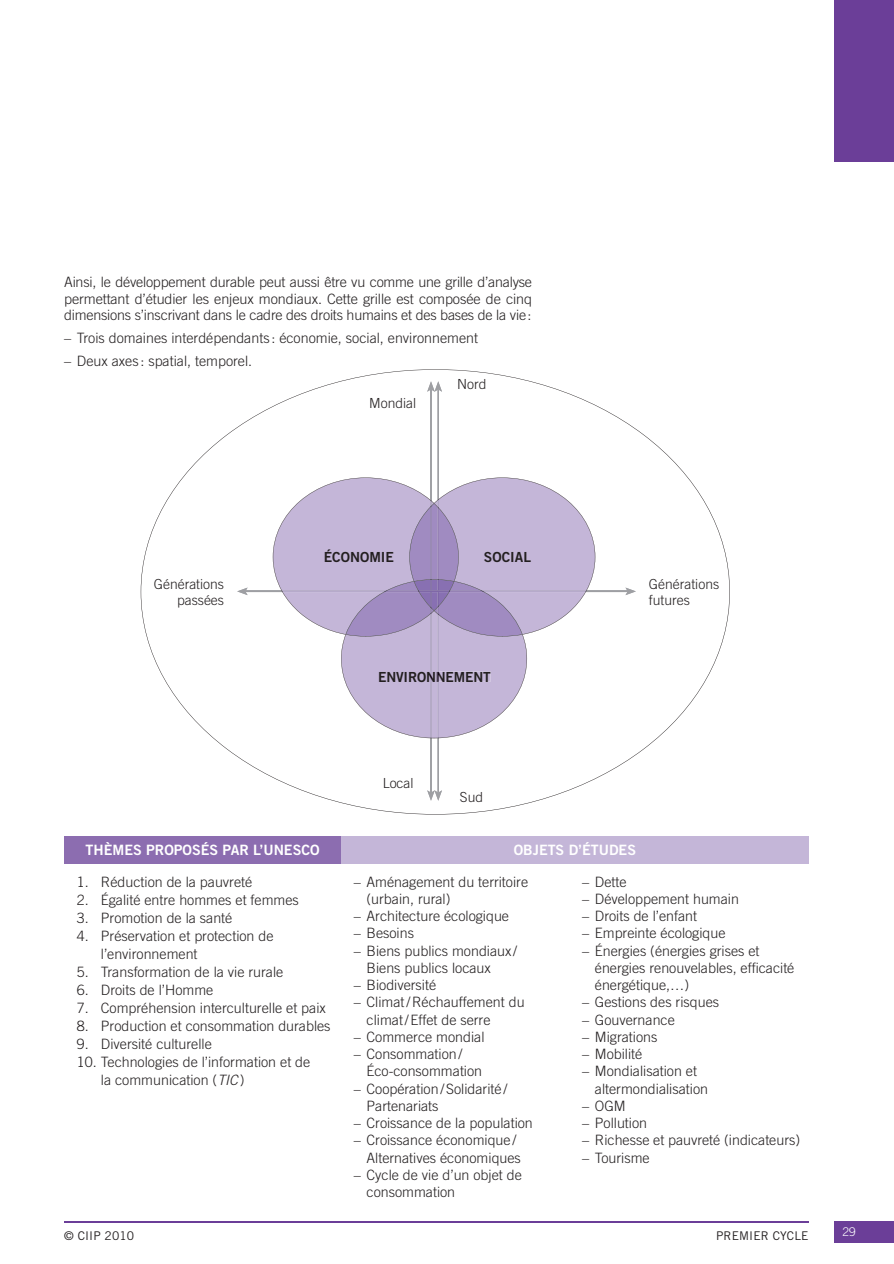
<style>
.page{position:relative;width:894px;height:1264px;background:#fff}
.page>*{position:absolute;margin:0;border:0;box-sizing:border-box;transform-origin:0 0}
.t1{font:300 14.25px/17.2px "Trade Gothic LT Std";color:#231f20}
.t2{font:14.25px "Trade Gothic LT Std Bd 2";color:#fff}
.t3{font:300 13.95px/16px "Trade Gothic LT Std";color:#231f20}
.t4{font:13.95px "Trade Gothic LT Std Bd 2";letter-spacing:-.005em;color:#231f20}
.t5{font:12px "Trade Gothic LT Std";letter-spacing:.01em;color:#231f20}
.t6{font:300 12px "Trade Gothic LT Std";color:#fff}
.s1{color:#130516}
.s2{font-style:italic}
</style>
<div class="page">
<div style="left:64px;top:836px;width:277px;height:27px;background:#8c6db0"></div>
<div style="left:341px;top:836px;width:467px;height:27px;background:#c4b6d8"></div>
<svg style="left:141px;top:369px;width:589px;height:445px"></svg>
<svg style="left:237px;top:381px;width:399px;height:419px"></svg>
<hr style="left:64px;top:1221px;width:744px;height:1px;background:#6b3e98">
<div style="left:834px;top:1221px;width:60px;height:21px;background:#6b3e98"></div>
<div style="left:834px;top:0;width:60px;height:162px;background:#6b3e98"></div>
<p class="t1" style="left:64px;top:275px;width:469px;line-height:16.5px;text-align:justify">Ainsi, le développement durable peut aussi être vu comme une grille d’analyse permettant d’étudier les enjeux mondiaux. Cette grille est composée de cinq dimensions s’inscrivant dans le cadre des droits humains et des bases de la vie :</p>
<p class="t1" style="left:64px;top:331px;width:415px">– Trois domaines interdépendants : économie, social, environnement</p>
<p class="t1" style="left:64px;top:353px;width:189px">– Deux axes : spatial, temporel.</p>
<p class="t3" style="left:369px;top:396px;width:49px">Mondial</p>
<p class="t3" style="left:457px;top:377px;width:31px">Nord</p>
<p class="t3" style="left:154px;top:577px;width:72px;text-align:right">Générations passées</p>
<p class="t4" style="left:324px;top:551px;width:72px">ÉCONOMIE</p>
<p class="t4" style="left:484px;top:551px;width:49px">SOCIAL</p>
<p class="t4" style="left:378px;top:671px;width:114px">ENVIRO<span class="s1">NN</span>EMENT</p>
<p class="t3" style="left:383px;top:776px;width:32px">Local</p>
<p class="t3" style="left:460px;top:790px;width:25px">Sud</p>
<p class="t3" style="left:649px;top:577px;width:72px">Générations futures</p>
<p class="t2" style="left:86px;top:844px;width:235px">THÈMES PROPOSÉS PAR L’UNESCO</p>
<p class="t2" style="left:513px;top:844px;width:124px">OBJETS D’ÉTUDES</p>
<p class="t1" style="left:77px;top:874px;width:177px">1. Réduction de la pauvreté</p>
<p class="t1" style="left:77px;top:892px;width:223px">2. Égalité entre hommes et femmes</p>
<p class="t1" style="left:77px;top:910px;width:157px">3. Promotion de la santé</p>
<p class="t1" style="left:101px;top:927px;width:174px;line-height:18px;text-indent:-24px">4. Préservation et protection de l’environnement</p>
<p class="t1" style="left:77px;top:964px;width:208px">5. Transformation de la vie rurale</p>
<p class="t1" style="left:77px;top:982px;width:138px">6. Droits de l’Homme</p>
<p class="t1" style="left:77px;top:1000px;width:250px">7. Compréhension interculturelle et paix</p>
<p class="t1" style="left:77px;top:1018px;width:255px">8. Production et consommation durables</p>
<p class="t1" style="left:77px;top:1036px;width:136px">9. Diversité culturelle</p>
<p class="t1" style="left:101px;top:1053px;width:211px;line-height:18px;text-indent:-24px">10. Technologies de l’information et de la communication (<span class="s2">TIC</span> )</p>
<p class="t1" style="left:582px;top:874px;width:46px">– Dette</p>
<p class="t1" style="left:582px;top:891px;width:158px">– Développement humain</p>
<p class="t1" style="left:582px;top:908px;width:116px">– Droits de l’enfant</p>
<p class="t1" style="left:582px;top:926px;width:145px">– Empreinte écologique</p>
<p class="t1" style="left:595px;top:943px;width:201px;text-indent:-13px">– Énergies (énergies grises et énergies renouvelables, efficacité énergétique,…)</p>
<p class="t1" style="left:582px;top:995px;width:139px">– Gestions des risques</p>
<p class="t1" style="left:582px;top:1012px;width:94px">– Gouvernance</p>
<p class="t1" style="left:582px;top:1029px;width:77px">– Migrations</p>
<p class="t1" style="left:582px;top:1046px;width:62px">– Mobilité</p>
<p class="t1" style="left:595px;top:1064px;width:115px;text-indent:-13px">– Mondialisation et altermondialisation</p>
<p class="t1" style="left:582px;top:1098px;width:45px">– OGM</p>
<p class="t1" style="left:582px;top:1115px;width:67px">– Pollution</p>
<p class="t1" style="left:582px;top:1133px;width:219px">– Richesse et pauvreté (indicateurs)</p>
<p class="t1" style="left:582px;top:1150px;width:69px">– Tourisme</p>
<p class="t1" style="left:366px;top:874px;width:163px;text-indent:-13px">– Aménagement du territoire (urbain, rural)</p>
<p class="t1" style="left:354px;top:908px;width:157px">– Architecture écologique</p>
<p class="t1" style="left:354px;top:926px;width:62px">– Besoins</p>
<p class="t1" style="left:366px;top:943px;width:152px;text-indent:-13px">– Biens publics mondiaux /<br>Biens publics locaux</p>
<p class="t1" style="left:354px;top:977px;width:84px">– Biodiversité</p>
<p class="t1" style="left:366px;top:995px;width:159px;text-indent:-13px">– Climat / Réchauffement du climat / Effet de serre</p>
<p class="t1" style="left:354px;top:1029px;width:132px">– Commerce mondial</p>
<p class="t1" style="left:366px;top:1046px;width:117px;text-indent:-13px">– Consommation /<br>Éco-consommation</p>
<p class="t1" style="left:366px;top:1081px;width:142px;text-indent:-13px">– Coopération / Solidarité /<br>Partenariats</p>
<p class="t1" style="left:354px;top:1115px;width:181px">– Croissance de la population</p>
<p class="t1" style="left:366px;top:1133px;width:156px;text-indent:-13px">– Croissance économique /<br>Alternatives économiques</p>
<p class="t1" style="left:366px;top:1167px;width:157px;text-indent:-13px">– Cycle de vie d’un objet de consommation</p>
<p class="t5" style="left:64px;top:1231px;width:72px">© CIIP 2010</p>
<p class="t6" style="left:842px;top:1227px;width:15px">29</p>
<p class="t5" style="left:716px;top:1231px;width:94px">PREMIER CYCLE</p>
</div>
